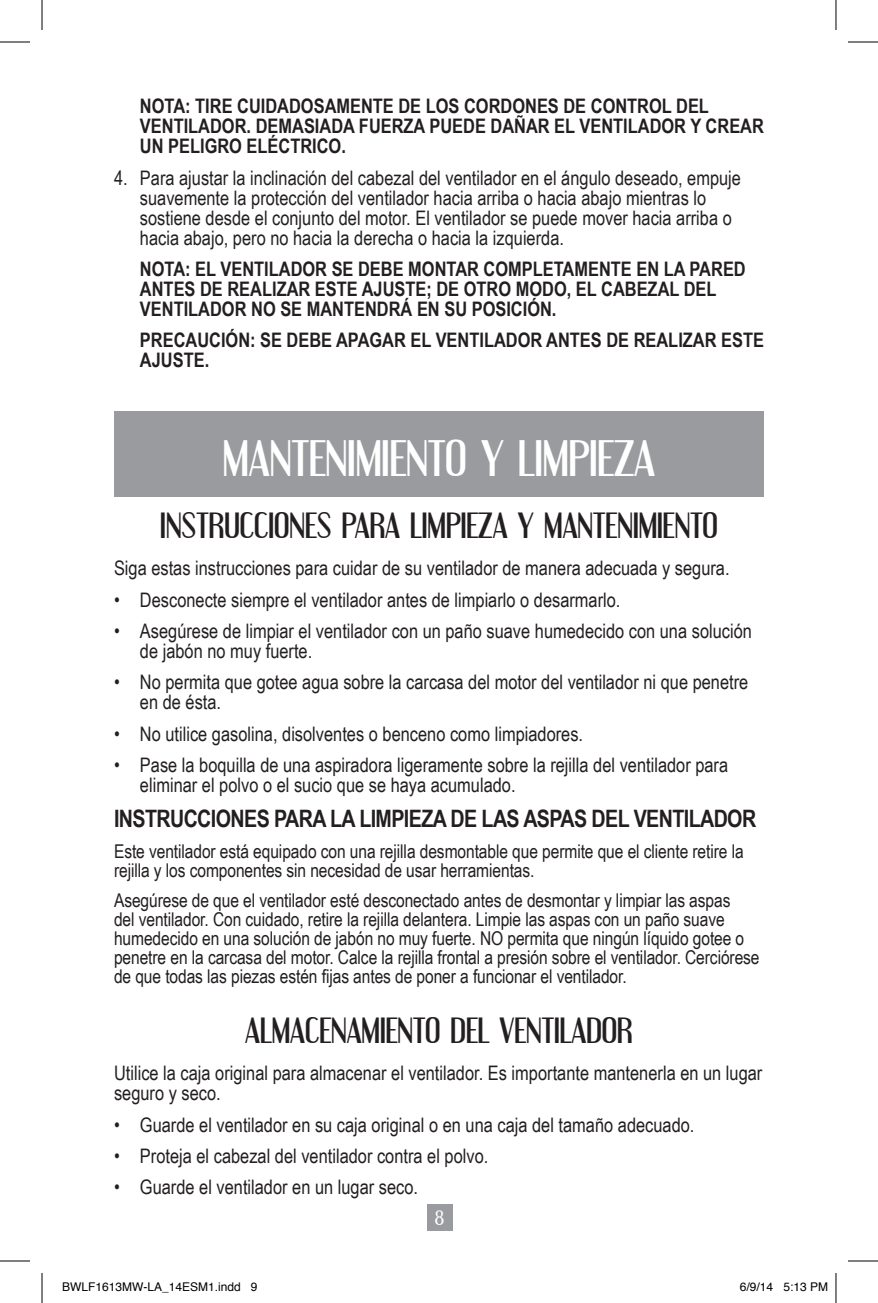
<style>
.page{position:relative;width:878px;height:1303px;background:#fff}
.page>*{position:absolute;margin:0;border:0;box-sizing:border-box;transform-origin:0 0}
.t1{font:45px "Engebrechtre";color:#fff}
.t2{font:32px "Engebrechtre";color:#231f20}
.Heading{font:700 24px "Arial Narrow";letter-spacing:-.025em;color:#231f20}
.bullet_copy{font:20px/20px "Arial Narrow";color:#231f20}
.bullet_copy-2{font:700 20px/20px "Arial Narrow";color:#231f20}
.body_copy{font:20px/20px "Arial Narrow";color:#231f20}
.bullet_copy-3{font:19px/19px "Arial Narrow";letter-spacing:-.005em;color:#231f20}
.t3{font:18px "Engebrechtre";color:#fff}
.t4{font:12px "Helvetica";color:#000}
</style>
<div class="page">
<div style="left:114px;top:412px;width:650px;height:85px;background:#999b9e"></div>
<div style="left:427px;top:1204px;width:25px;height:27px;background:#999b9e"></div>
<hr style="left:0;top:42px;width:30px;height:1px;background:#000">
<hr style="left:848px;top:42px;width:30px;height:1px;background:#000">
<hr style="left:0;top:1261px;width:30px;height:1px;background:#000">
<hr style="left:848px;top:1261px;width:30px;height:1px;background:#000">
<hr style="left:42px;top:0;width:1px;height:30px;background:#000">
<hr style="left:42px;top:1273px;width:1px;height:30px;background:#000">
<hr style="left:835px;top:0;width:1px;height:30px;background:#000">
<hr style="left:835px;top:1273px;width:1px;height:30px;background:#000">
<p class="bullet_copy-2" style="left:140px;top:95px;width:625px">NOTA: TIRE CUIDADOSAMENTE DE LOS CORDONES DE CONTROL DEL<br>VENTILADOR. DEMASIADA FUERZA PUEDE DAÑAR EL VENTILADOR Y CREAR<br>UN PELIGRO ELÉCTRICO.</p>
<p class="bullet_copy" style="left:140px;top:167px;width:602px;text-indent:-26px">4. Para ajustar la inclinación del cabezal del ventilador en el ángulo deseado, empuje suavemente la protección del ventilador hacia arriba o hacia abajo mientras lo sostiene desde el conjunto del motor. El ventilador se puede mover hacia arriba o hacia abajo, pero no hacia la derecha o hacia la izquierda.</p>
<p class="bullet_copy-2" style="left:140px;top:258px;width:607px">NOTA: EL VENTILADOR SE DEBE MONTAR COMPLETAMENTE EN LA PARED<br>ANTES DE REALIZAR ESTE AJUSTE; DE OTRO MODO, EL CABEZAL DEL<br>VENTILADOR NO SE MANTENDRÁ EN SU POSICIÓN.</p>
<p class="bullet_copy-2" style="left:140px;top:329px;width:625px">PRECAUCIÓN: SE DEBE APAGAR EL VENTILADOR ANTES DE REALIZAR ESTE<br>AJUSTE.</p>
<p class="t1" style="left:223px;top:432px;width:434px">MANTENIMIENTO Y LIMPIEZA</p>
<p class="t2" style="left:160px;top:507px;width:559px">INSTRUCCIONES PARA LIMPIEZA Y MANTENIMIENTO</p>
<p class="body_copy" style="left:114px;top:557px;width:617px">Siga estas instrucciones para cuidar de su ventilador de manera adecuada y segura.</p>
<p class="bullet_copy" style="left:114px;top:589px;width:508px">• Desconecte siempre el ventilador antes de limpiarlo o desarmarlo.</p>
<p class="bullet_copy" style="left:140px;top:620px;width:613px;text-indent:-26px">• Asegúrese de limpiar el ventilador con un paño suave humedecido con una solución de jabón no muy fuerte.</p>
<p class="bullet_copy" style="left:140px;top:671px;width:610px;text-indent:-26px">• No permita que gotee agua sobre la carcasa del motor del ventilador ni que penetre en de ésta.</p>
<p class="bullet_copy" style="left:114px;top:723px;width:470px">• No utilice gasolina, disolventes o benceno como limpiadores.</p>
<p class="bullet_copy" style="left:140px;top:754px;width:590px;text-indent:-26px">• Pase la boquilla de una aspiradora ligeramente sobre la rejilla del ventilador para eliminar el polvo o el sucio que se haya acumulado.</p>
<p class="Heading" style="left:114px;top:801px;width:643px">INSTRUCCIONES PARA LA LIMPIEZA DE LAS ASPAS DEL VENTILADOR</p>
<p class="bullet_copy-3" style="left:114px;top:841px;width:631px">Este ventilador está equipado con una rejilla desmontable que permite que el cliente retire la rejilla y los componentes sin necesidad de usar herramientas.</p>
<p class="bullet_copy-3" style="left:114px;top:890px;width:647px">Asegúrese de que el ventilador esté desconectado antes de desmontar y limpiar las aspas<br>del ventilador. Con cuidado, retire la rejilla delantera. Limpie las aspas con un paño suave humedecido en una solución de jabón no muy fuerte. NO permita que ningún líquido gotee o penetre en la carcasa del motor. Calce la rejilla frontal a presión sobre el ventilador. Cerciórese de que todas las piezas estén fijas antes de poner a funcionar el ventilador.</p>
<p class="t2" style="left:245px;top:1012px;width:389px">ALMACENAMIENTO DEL VENTILADOR</p>
<p class="body_copy" style="left:114px;top:1062px;width:650px">Utilice la caja original para almacenar el ventilador. Es importante mantenerla en un lugar seguro y seco.</p>
<p class="bullet_copy" style="left:114px;top:1114px;width:582px">• Guarde el ventilador en su caja original o en una caja del tamaño adecuado.</p>
<p class="bullet_copy" style="left:114px;top:1145px;width:376px">• Proteja el cabezal del ventilador contra el polvo.</p>
<p class="bullet_copy" style="left:114px;top:1176px;width:306px">• Guarde el ventilador en un lugar seco.</p>
<p class="t3" style="left:435px;top:1207px;width:11px">8</p>
<p class="t4" style="left:62px;top:1276px;width:197px">BWLF1613MW-LA_14ESM1.indd 9</p>
<p class="t4" style="left:740px;top:1276px;width:90px">6/9/14 5:13 PM</p>
</div>
